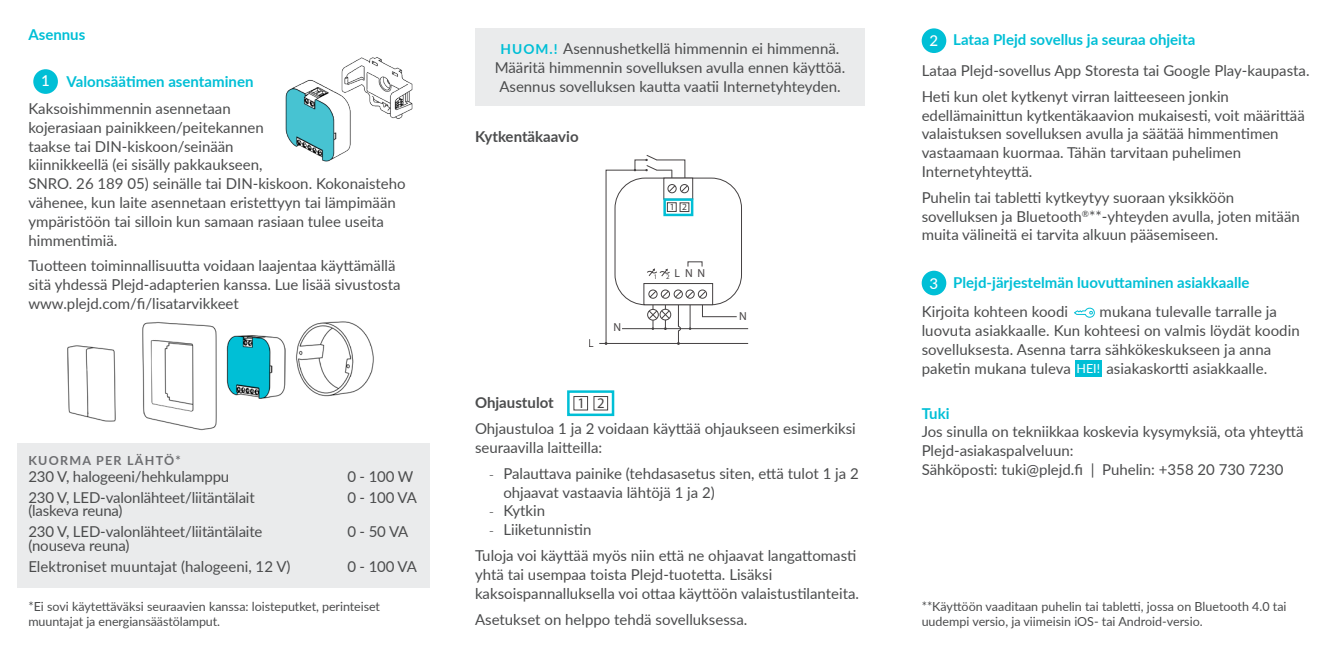
<style>
.page{position:relative;width:1340px;height:660px;background:#fff}
.page>*{position:absolute;margin:0;border:0;box-sizing:border-box;transform-origin:0 0}
.t1{font:18px "Myriad Pro";color:#231f20}
.Tabell{font:15px/18.8px "Lato";color:#4b4c4d}
.t2{font:700 15px "Lato";color:#00bfd6}
.t3{font:700 15px "Lato";color:#4b4c4d}
.t4{font:500 15px "Lato";color:#fff}
.Tabell-2{font:12.5px/15px "Lato";color:#4b4c4d}
.Teknisk_rubrik{font:700 12.5px "Lato";letter-spacing:.1em;color:#6c6d70}
.t5{font:12.5px "Lato";color:#fff}
.t6{font:11.75px "Myriad Pro";color:#231f20}
.t7{font:9.5px "Myriad Pro";color:#231f20}
.t8{font:6.75px "Myriad Pro";color:#231f20}
.s1{font-weight:700;font-size:13.75px;color:#00bfd6}
.s2{font-family:"Avenir Next"}
.s3{font-size:14.75px}
</style>
<div class="page">
<hr style="left:599px;top:343px;width:149px;height:1px;background:#231f20">
<hr style="left:622px;top:328px;width:126px;height:1px;background:#231f20">
<svg style="left:702px;top:304px;width:35px;height:13px"></svg>
<div style="left:643px;top:283px;width:70px;height:22px;border:1px solid #231f20"></div>
<div style="left:685px;top:289px;width:9px;height:9px;border:1px solid #231f20;border-radius:50%"></div>
<div style="left:698px;top:289px;width:9px;height:9px;border:1px solid #231f20;border-radius:50%"></div>
<svg style="left:699px;top:291px;width:7px;height:7px"></svg>
<svg style="left:605px;top:155px;width:88px;height:189px"></svg>
<div style="left:17px;top:443px;width:412px;height:144px;background:#eaebec"></div>
<div style="left:475px;top:28px;width:390px;height:77px;background:#eaebec"></div>
<img style="left:67px;top:321px;width:307px;height:110px">
<div style="left:33px;top:69px;width:25px;height:25px;background:#00bfd6;border-radius:50%"></div>
<div style="left:921px;top:28px;width:25px;height:25px;background:#00bfd6;border-radius:50%"></div>
<div style="left:921px;top:270px;width:25px;height:25px;background:#00bfd6;border-radius:50%"></div>
<svg style="left:1074px;top:307px;width:21px;height:10px"></svg>
<div style="left:1075px;top:359px;width:26px;height:17px;background:#00bfd6"></div>
<div style="left:663px;top:198px;width:30px;height:18px;border:2px solid #00bfd6"></div>
<svg style="left:588px;top:396px;width:1px;height:14px"></svg>
<div style="left:573px;top:396px;width:15px;height:14px;border:1px solid #231f20"></div>
<div style="left:593px;top:396px;width:15px;height:14px;border:1px solid #231f20"></div>
<div style="left:567px;top:390px;width:47px;height:25px;border:2px solid #00bfd6"></div>
<img style="left:285px;top:57px;width:128px;height:105px">
<h1 class="t2" style="left:28px;top:24px;width:58px">Asennus</h1>
<p class="t4" style="left:41px;top:70px;width:10px">1</p>
<p class="t2" style="left:67px;top:70px;width:188px">Valonsäätimen asentaminen</p>
<p class="Tabell" style="left:28px;top:98px;width:379px">Kaksoishimmennin asennetaan<br>kojerasiaan painikkeen/peitekannen<br>taakse tai DIN-kiskoon/seinään<br>kiinnikkeellä (ei sisälly pakkaukseen,<br>SNRO. 26 189 05) seinälle tai DIN-kiskoon. Kokonaisteho vähenee, kun laite asennetaan eristettyyn tai lämpimään ympäristöön tai silloin kun samaan rasiaan tulee useita himmentimiä.</p>
<p class="Tabell" style="left:28px;top:256px;width:374px">Tuotteen toiminnallisuutta voidaan laajentaa käyttämällä sitä yhdessä Plejd-adapterien kanssa. Lue lisää sivustosta www.plejd.com/fi/lisatarvikkeet</p>
<p class="Teknisk_rubrik" style="left:28px;top:450px;width:154px">KUORMA PER LÄHTÖ*</p>
<p class="Tabell" style="left:28px;top:466px;width:202px">230 V, halogeeni/hehkulamppu</p>
<p class="Tabell" style="left:347px;top:466px;width:68px">0 - 100 W</p>
<p class="Tabell" style="left:28px;top:487px;width:228px">230 V, LED-valonlähteet/liitäntälait</p>
<p class="Tabell" style="left:347px;top:487px;width:71px">0 - 100 VA</p>
<p class="Tabell" style="left:28px;top:500px;width:96px">(laskeva reuna)</p>
<p class="Tabell" style="left:28px;top:521px;width:236px">230 V, LED-valonlähteet/liitäntälaite</p>
<p class="Tabell" style="left:347px;top:521px;width:62px">0 - 50 VA</p>
<p class="Tabell" style="left:28px;top:535px;width:103px">(nouseva reuna)</p>
<p class="Tabell" style="left:28px;top:556px;width:264px">Elektroniset muuntajat (halogeeni, 12 V)</p>
<p class="Tabell" style="left:347px;top:556px;width:71px">0 - 100 VA</p>
<p class="Tabell-2" style="left:28px;top:597px;width:353px">*Ei sovi käytettäväksi seuraavien kanssa: loisteputket, perinteiset muuntajat ja energiansäästölamput.</p>
<h1 class="Tabell" style="left:495px;top:39px;width:352px;text-align:center"><span class="s1">HUOM.!</span> Asennushetkellä himmennin ei himmennä.<br>Määritä himmennin sovelluksen avulla ennen käyttöä.<br>Asennus sovelluksen kautta vaatii Internetyhteyden.</h1>
<h1 class="t3" style="left:475px;top:125px;width:105px">Kytkentäkaavio</h1>
<p class="t6" style="left:589px;top:335px;width:7px">L</p>
<p class="t6" style="left:613px;top:319px;width:9px">N</p>
<p class="t7" style="left:669px;top:201px;width:19px">1 2</p>
<p class="t8" style="left:654px;top:272px;width:5px">1</p>
<p class="t6" style="left:666px;top:265px;width:41px"><sub>2</sub> LNN</p>
<p class="t6" style="left:739px;top:309px;width:9px">N</p>
<h1 class="t3" style="left:475px;top:391px;width:80px">Ohjaustulot</h1>
<p class="Tabell" style="left:475px;top:418px;width:382px">Ohjaustuloa 1 ja 2 voidaan käyttää ohjaukseen esimerkiksi seuraavilla laitteilla:</p>
<p class="Tabell" style="left:503px;top:463px;width:357px;text-indent:-14px"><span class="s2">-</span> Palauttava painike (tehdasasetus siten, että tulot 1 ja 2 ohjaavat vastaavia lähtöjä 1 ja 2)</p>
<p class="Tabell" style="left:489px;top:500px;width:58px"><span class="s2">-</span> Kytkin</p>
<p class="Tabell" style="left:489px;top:519px;width:104px"><span class="s2">-</span> Liiketunnistin</p>
<p class="Tabell" style="left:475px;top:545px;width:385px">Tuloja voi käyttää myös niin että ne ohjaavat langattomasti yhtä tai usempaa toista Plejd-tuotetta. Lisäksi kaksoispannalluksella voi ottaa käyttöön valaistustilanteita.</p>
<p class="Tabell" style="left:475px;top:608px;width:274px">Asetukset on helppo tehdä sovelluksessa.</p>
<p class="t1" style="left:538px;top:392px;width:68px">NL<span class="s3">12</span></p>
<p class="t4" style="left:929px;top:29px;width:10px">2</p>
<p class="t2" style="left:953px;top:28px;width:243px">Lataa Plejd sovellus ja seuraa ohjeita</p>
<p class="Tabell" style="left:921px;top:60px;width:389px">Lataa Plejd-sovellus App Storesta tai Google Play-kaupasta.</p>
<p class="Tabell" style="left:921px;top:86px;width:385px">Heti kun olet kytkenyt virran laitteeseen jonkin edellämainittun kytkentäkaavion mukaisesti, voit määrittää valaistuksen sovelluksen avulla ja säätää himmentimen vastaamaan kuormaa. Tähän tarvitaan puhelimen Internetyhteyttä.</p>
<p class="Tabell" style="left:921px;top:187px;width:380px">Puhelin tai tabletti kytkeytyy suoraan yksikköön sovelluksen ja Bluetooth<sup>®</sup>**-yhteyden avulla, joten mitään muita välineitä ei tarvita alkuun pääsemiseen.</p>
<p class="t4" style="left:929px;top:272px;width:10px">3</p>
<p class="t2" style="left:953px;top:271px;width:298px">Plejd-järjestelmän luovuttaminen asiakkaalle</p>
<p class="Tabell" style="left:921px;top:301px;width:148px">Kirjoita kohteen koodi</p>
<p class="Tabell" style="left:921px;top:301px;width:379px;text-indent:178px">mukana tulevalle tarralle ja luovuta asiakkaalle. Kun kohteesi on valmis löydät koodin sovelluksesta. Asenna tarra sähkökeskukseen ja anna paketin mukana tuleva</p>
<p class="Tabell" style="left:1106px;top:358px;width:162px">asiakaskortti asiakkaalle.</p>
<p class="t5" style="left:1076px;top:359px;width:25px">HEI!</p>
<h1 class="t2" style="left:921px;top:401px;width:29px">Tuki</h1>
<p class="Tabell" style="left:921px;top:421px;width:383px">Jos sinulla on tekniikkaa koskevia kysymyksiä, ota yhteyttä<br>Plejd-asiakaspalveluun:</p>
<p class="Tabell" style="left:921px;top:459px;width:363px">Sähköposti: tuki@plejd.fi | Puhelin: +358 20 730 7230</p>
<p class="Tabell-2" style="left:921px;top:597px;width:366px">**Käyttöön vaaditaan puhelin tai tabletti, jossa on Bluetooth 4.0 tai uudempi versio, ja viimeisin iOS- tai Android-versio.</p>
</div>
